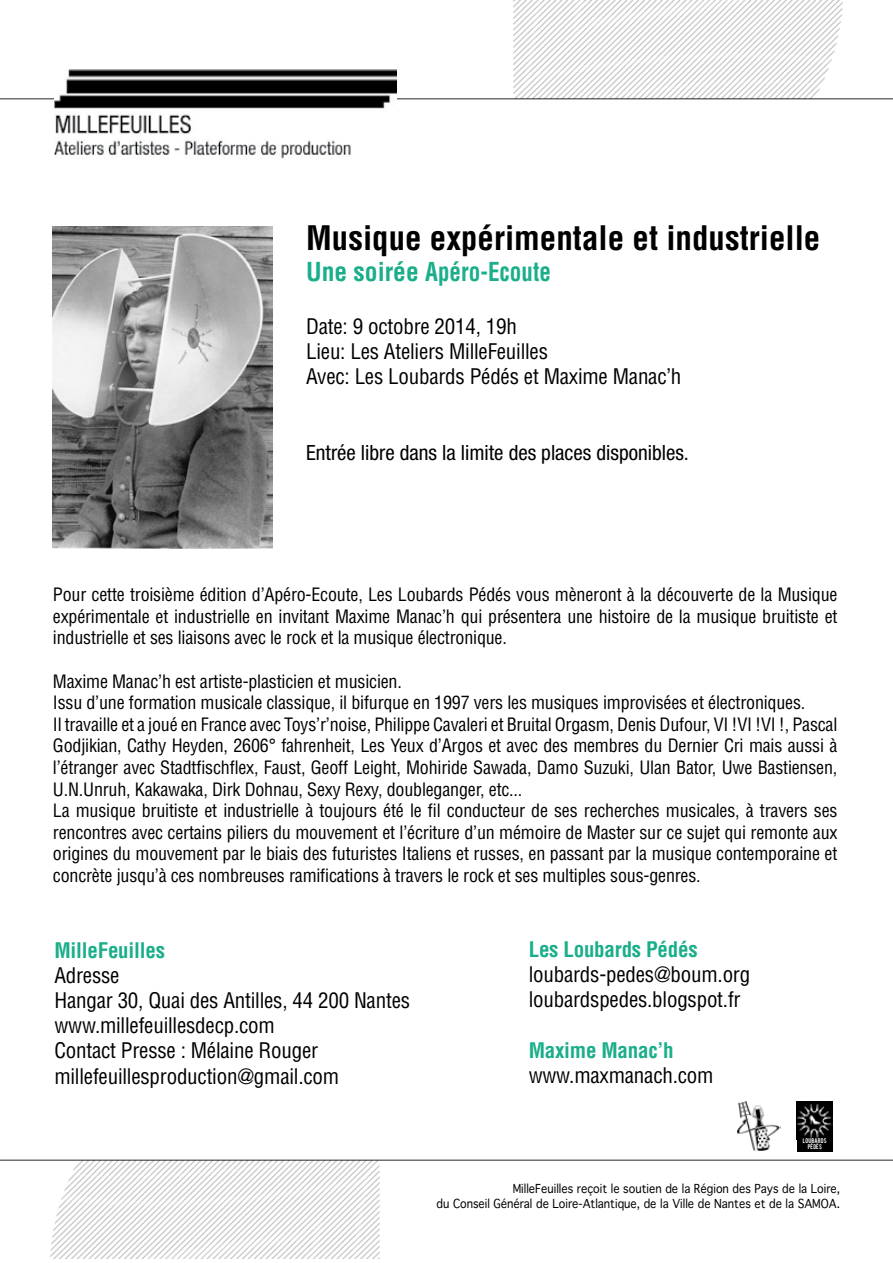
<style>
.page{position:relative;width:893px;height:1263px;background:#fff}
.page>*{position:absolute;margin:0;border:0;box-sizing:border-box;transform-origin:0 0}
.t1{font:700 condensed 33px "Helvetica LT Std";color:#000}
.t2{font:700 condensed 25.5px "Helvetica LT Std";color:#1bae8a}
.t3{font:condensed 21px/25.2px "Helvetica LT Std";letter-spacing:-.01em;color:#000}
.t4{font:condensed 21px "Helvetica Neue LT Std";color:#000}
.t5{font:700 condensed 21px "Helvetica LT Std";letter-spacing:-.01em;color:#1bae8a}
.t6{font:condensed 18px/21.6px "Helvetica LT Std";letter-spacing:-.01em;color:#000;text-align:justify}
.t7{font:12px/14.4px "Thonburi";color:#000;text-align:right;scale:.91 1}
.t8{font:5.4px/6.3px "Wearetrippin Display";letter-spacing:.04em;color:#fff;text-align:center}
</style>
<div class="page">
<img style="left:0;top:0;width:893px;height:100px">
<img style="left:54px;top:69px;width:342px;height:90px">
<img style="left:0;top:1159px;width:893px;height:99px">
<img style="left:53px;top:226px;width:219px;height:323px">
<div style="left:797px;top:1101px;width:36px;height:51px;background:#000"></div>
<img style="left:797px;top:1104px;width:36px;height:34px">
<img style="left:737px;top:1101px;width:43px;height:49px">
<h1 class="t1" style="left:306px;top:217px;width:516px">Musique expérimentale et industrielle</h1>
<h2 class="t2" style="left:306px;top:255px;width:246px">Une soirée Apéro-Ecoute</h2>
<p class="t3" style="left:306px;top:314px;width:377px">Date: 9 octobre 2014, 19h<br>Lieu: Les Ateliers MilleFeuilles<br>Avec: Les Loubards Pédés et Maxime Manac’h</p>
<p class="t4" style="left:306px;top:440px;width:384px">Entrée libre dans la limite des places disponibles.</p>
<p class="t6" style="left:53px;top:584px;width:786px">Pour cette troisième édition d’Apéro-Ecoute, Les Loubards Pédés vous mèneront à la découverte de la Musique expérimentale et industrielle en invitant Maxime Manac’h qui présentera une histoire de la musique bruitiste et industrielle et ses liaisons avec le rock et la musique électronique.</p>
<p class="t6" style="left:53px;top:670px;width:786px;text-align:left">Maxime Manac’h est artiste-plasticien et musicien.<br>Issu d’une formation musicale classique, il bifurque en 1997 vers les musiques improvisées et électroniques.<br>Il travaille et a joué en France avec Toys’r’noise, Philippe Cavaleri et Bruital Orgasm, Denis Dufour, VI !VI !VI !, Pascal Godjikian, Cathy Heyden, 2606° fahrenheit, Les Yeux d’Argos et avec des membres du Dernier Cri mais aussi à l’étranger avec Stadtfischflex, Faust, Geoff Leight, Mohiride Sawada, Damo Suzuki, Ulan Bator, Uwe Bastiensen, U.N.Unruh, Kakawaka, Dirk Dohnau, Sexy Rexy, doubleganger, etc...<br>La musique bruitiste et industrielle à toujours été le fil conducteur de ses recherches musicales, à travers ses rencontres avec certains piliers du mouvement et l’écriture d’un mémoire de Master sur ce sujet qui remonte aux origines du mouvement par le biais des futuristes Italiens et russes, en passant par la musique contemporaine et concrète jusqu’à ces nombreuses ramifications à travers le rock et ses multiples sous-genres.</p>
<p class="t5" style="left:54px;top:937px;width:112px">MilleFeuilles</p>
<p class="t3" style="left:54px;top:962px;width:357px">Adresse<br>Hangar 30, Quai des Antilles, 44 200 Nantes www.millefeuillesdecp.com<br>Contact Presse : Mélaine Rouger millefeuillesproduction@gmail.com</p>
<p class="t5" style="left:529px;top:936px;width:171px">Les Loubards Pédés</p>
<p class="t3" style="left:529px;top:962px;width:223px">loubards-pedes@boum.org loubardspedes.blogspot.fr</p>
<p class="t5" style="left:529px;top:1037px;width:146px">Maxime Manac’h</p>
<p class="t3" style="left:529px;top:1063px;width:186px">www.maxmanach.com</p>
<p class="t8" style="left:803px;top:1137px;width:25px">LOUBARDS<br>PÉDÉS</p>
<p class="t7" style="left:437px;top:1181px;width:445px">MilleFeuilles reçoit le soutien de la Région des Pays de la Loire,<br>du Conseil Général de Loire-Atlantique, de la Ville de Nantes et de la SAMOA.</p>
</div>
